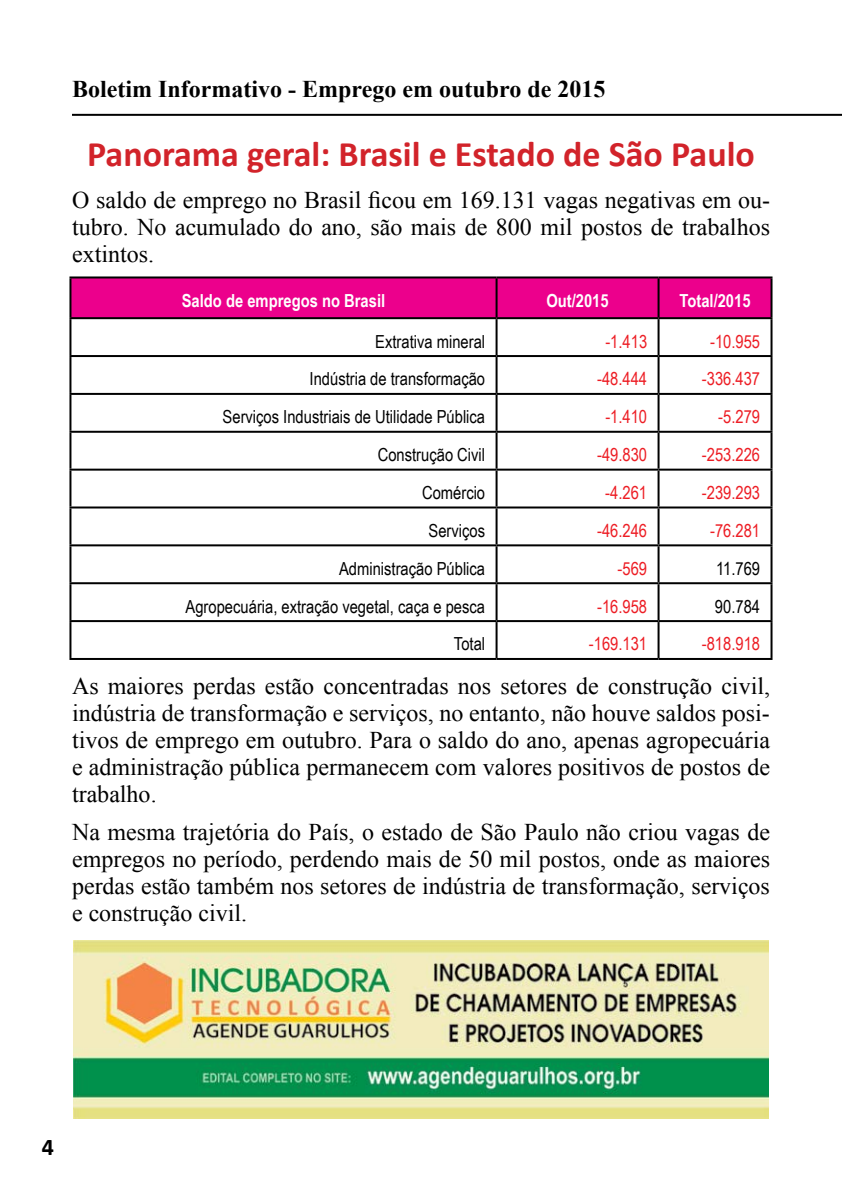
<style>
.page{position:relative;width:842px;height:1191px;background:#fff}
.page>*{position:absolute;margin:0;border:0;box-sizing:border-box;transform-origin:0 0}
.t1{font:700 36px "Calibri";color:#d2232a}
.t2{font:24px/27px "Times New Roman";color:#000;text-align:justify}
.t3{font:700 24px "Times New Roman";color:#000}
.t4{font:700 24px "Calibri";color:#000}
.t5{font:18px "Arial Narrow";color:#000}
.t6{font:18px "Arial Narrow";color:#ed1d24}
.t7{font:700 18px "Arial Narrow";color:#fff}
</style>
<div class="page">
<hr style="left:72px;top:114px;width:770px;height:2px;background:#000">
<img style="left:73px;top:940px;width:695px;height:179px">
<div style="left:71px;top:278px;width:699px;height:39px;background:#ec008c"></div>
<svg style="left:71px;top:319px;width:699px;height:339px"></svg>
<svg style="left:71px;top:357px;width:699px;height:263px"></svg>
<hr style="left:69px;top:276px;width:428px;height:2px;background:#000">
<hr style="left:69px;top:278px;width:2px;height:39px;background:#000">
<hr style="left:497px;top:276px;width:161px;height:2px;background:#000">
<hr style="left:496px;top:278px;width:2px;height:39px;background:#000">
<hr style="left:658px;top:276px;width:114px;height:2px;background:#000">
<hr style="left:657px;top:278px;width:2px;height:39px;background:#000">
<hr style="left:770px;top:278px;width:2px;height:39px;background:#000">
<hr style="left:69px;top:317px;width:428px;height:2px;background:#000">
<hr style="left:69px;top:319px;width:2px;height:36px;background:#000">
<hr style="left:497px;top:317px;width:161px;height:2px;background:#000">
<hr style="left:496px;top:319px;width:2px;height:36px;background:#000">
<hr style="left:658px;top:317px;width:114px;height:2px;background:#000">
<hr style="left:657px;top:319px;width:2px;height:36px;background:#000">
<hr style="left:770px;top:319px;width:2px;height:36px;background:#000">
<hr style="left:69px;top:355px;width:428px;height:2px;background:#000">
<hr style="left:69px;top:357px;width:2px;height:36px;background:#000">
<hr style="left:497px;top:355px;width:161px;height:2px;background:#000">
<hr style="left:496px;top:357px;width:2px;height:36px;background:#000">
<hr style="left:658px;top:355px;width:114px;height:2px;background:#000">
<hr style="left:657px;top:357px;width:2px;height:36px;background:#000">
<hr style="left:770px;top:357px;width:2px;height:36px;background:#000">
<hr style="left:69px;top:393px;width:428px;height:2px;background:#000">
<hr style="left:69px;top:395px;width:2px;height:36px;background:#000">
<hr style="left:497px;top:393px;width:161px;height:2px;background:#000">
<hr style="left:496px;top:395px;width:2px;height:36px;background:#000">
<hr style="left:658px;top:393px;width:114px;height:2px;background:#000">
<hr style="left:657px;top:395px;width:2px;height:36px;background:#000">
<hr style="left:770px;top:395px;width:2px;height:36px;background:#000">
<hr style="left:69px;top:431px;width:428px;height:2px;background:#000">
<hr style="left:69px;top:433px;width:2px;height:35px;background:#000">
<hr style="left:497px;top:431px;width:161px;height:2px;background:#000">
<hr style="left:496px;top:433px;width:2px;height:35px;background:#000">
<hr style="left:658px;top:431px;width:114px;height:2px;background:#000">
<hr style="left:657px;top:433px;width:2px;height:35px;background:#000">
<hr style="left:770px;top:433px;width:2px;height:35px;background:#000">
<hr style="left:69px;top:468px;width:428px;height:2px;background:#000">
<hr style="left:69px;top:470px;width:2px;height:36px;background:#000">
<hr style="left:497px;top:468px;width:161px;height:2px;background:#000">
<hr style="left:496px;top:470px;width:2px;height:36px;background:#000">
<hr style="left:658px;top:468px;width:114px;height:2px;background:#000">
<hr style="left:657px;top:470px;width:2px;height:36px;background:#000">
<hr style="left:770px;top:470px;width:2px;height:36px;background:#000">
<hr style="left:69px;top:506px;width:428px;height:2px;background:#000">
<hr style="left:69px;top:508px;width:2px;height:36px;background:#000">
<hr style="left:497px;top:506px;width:161px;height:2px;background:#000">
<hr style="left:496px;top:508px;width:2px;height:36px;background:#000">
<hr style="left:658px;top:506px;width:114px;height:2px;background:#000">
<hr style="left:657px;top:508px;width:2px;height:36px;background:#000">
<hr style="left:770px;top:508px;width:2px;height:36px;background:#000">
<hr style="left:69px;top:544px;width:428px;height:2px;background:#000">
<hr style="left:69px;top:546px;width:2px;height:36px;background:#000">
<hr style="left:497px;top:544px;width:161px;height:2px;background:#000">
<hr style="left:496px;top:546px;width:2px;height:36px;background:#000">
<hr style="left:658px;top:544px;width:114px;height:2px;background:#000">
<hr style="left:657px;top:546px;width:2px;height:36px;background:#000">
<hr style="left:770px;top:546px;width:2px;height:36px;background:#000">
<hr style="left:69px;top:582px;width:428px;height:2px;background:#000">
<hr style="left:69px;top:584px;width:2px;height:36px;background:#000">
<hr style="left:497px;top:582px;width:161px;height:2px;background:#000">
<hr style="left:496px;top:584px;width:2px;height:36px;background:#000">
<hr style="left:658px;top:582px;width:114px;height:2px;background:#000">
<hr style="left:657px;top:584px;width:2px;height:36px;background:#000">
<hr style="left:770px;top:584px;width:2px;height:36px;background:#000">
<hr style="left:69px;top:620px;width:428px;height:2px;background:#000">
<hr style="left:69px;top:622px;width:2px;height:36px;background:#000">
<hr style="left:497px;top:620px;width:161px;height:2px;background:#000">
<hr style="left:496px;top:622px;width:2px;height:36px;background:#000">
<hr style="left:658px;top:620px;width:114px;height:2px;background:#000">
<hr style="left:657px;top:622px;width:2px;height:36px;background:#000">
<hr style="left:770px;top:622px;width:2px;height:36px;background:#000">
<hr style="left:69px;top:658px;width:428px;height:2px;background:#000">
<hr style="left:497px;top:658px;width:161px;height:2px;background:#000">
<hr style="left:658px;top:658px;width:114px;height:2px;background:#000">
<p class="t3" style="left:72px;top:72px;width:535px">Boletim Informativo - Emprego em outubro de 2015</p>
<h1 class="t1" style="left:87px;top:131px;width:669px">Panorama geral: Brasil e Estado de São Paulo</h1>
<p class="t2" style="left:72px;top:186px;width:699px">O saldo de emprego no Brasil ficou em 169.131 vagas negativas em ou&shy;tubro. No acumulado do ano, são mais de 800 mil postos de trabalhos extintos.</p>
<p class="t7" style="left:182px;top:287px;width:205px">Saldo de empregos no Brasil</p>
<p class="t7" style="left:546px;top:287px;width:64px">Out/2015</p>
<p class="t7" style="left:679px;top:287px;width:73px">Total/2015</p>
<p class="t5" style="left:375px;top:328px;width:111px">Extrativa mineral</p>
<p class="t6" style="left:605px;top:328px;width:43px">-1.413</p>
<p class="t6" style="left:710px;top:328px;width:52px">-10.955</p>
<p class="t5" style="left:310px;top:366px;width:177px">Indústria de transformação</p>
<p class="t6" style="left:597px;top:366px;width:52px">-48.444</p>
<p class="t6" style="left:702px;top:366px;width:60px">-336.437</p>
<p class="t5" style="left:223px;top:404px;width:264px">Serviços Industriais de Utilidade Pública</p>
<p class="t6" style="left:605px;top:404px;width:43px">-1.410</p>
<p class="t6" style="left:718px;top:404px;width:43px">-5.279</p>
<p class="t5" style="left:378px;top:441px;width:109px">Construção Civil</p>
<p class="t6" style="left:597px;top:441px;width:52px">-49.830</p>
<p class="t6" style="left:702px;top:441px;width:60px">-253.226</p>
<p class="t5" style="left:422px;top:479px;width:65px">Comércio</p>
<p class="t6" style="left:605px;top:479px;width:43px">-4.261</p>
<p class="t6" style="left:702px;top:479px;width:60px">-239.293</p>
<p class="t5" style="left:429px;top:517px;width:58px">Serviços</p>
<p class="t6" style="left:597px;top:517px;width:52px">-46.246</p>
<p class="t6" style="left:710px;top:517px;width:52px">-76.281</p>
<p class="t5" style="left:339px;top:555px;width:148px">Administração Pública</p>
<p class="t6" style="left:618px;top:555px;width:31px">-569</p>
<p class="t5" style="left:716px;top:555px;width:46px">11.769</p>
<p class="t5" style="left:186px;top:593px;width:301px">Agropecuária, extração vegetal, caça e pesca</p>
<p class="t6" style="left:597px;top:593px;width:52px">-16.958</p>
<p class="t5" style="left:715px;top:593px;width:47px">90.784</p>
<p class="t5" style="left:454px;top:631px;width:33px">Total</p>
<p class="t6" style="left:589px;top:631px;width:60px">-169.131</p>
<p class="t6" style="left:702px;top:631px;width:60px">-818.918</p>
<p class="t2" style="left:72px;top:672px;width:699px">As maiores perdas estão concentradas nos setores de construção civil, indústria de transformação e serviços, no entanto, não houve saldos posi&shy;tivos de emprego em outubro. Para o saldo do ano, apenas agropecuária e administração pública permanecem com valores positivos de postos de trabalho.</p>
<p class="t2" style="left:72px;top:818px;width:699px">Na mesma trajetória do País, o estado de São Paulo não criou vagas de empregos no período, perdendo mais de 50 mil postos, onde as maiores perdas estão também nos setores de indústria de transformação, serviços e construção civil.</p>
<p class="t4" style="left:42px;top:1132px;width:14px">4</p>
</div>
